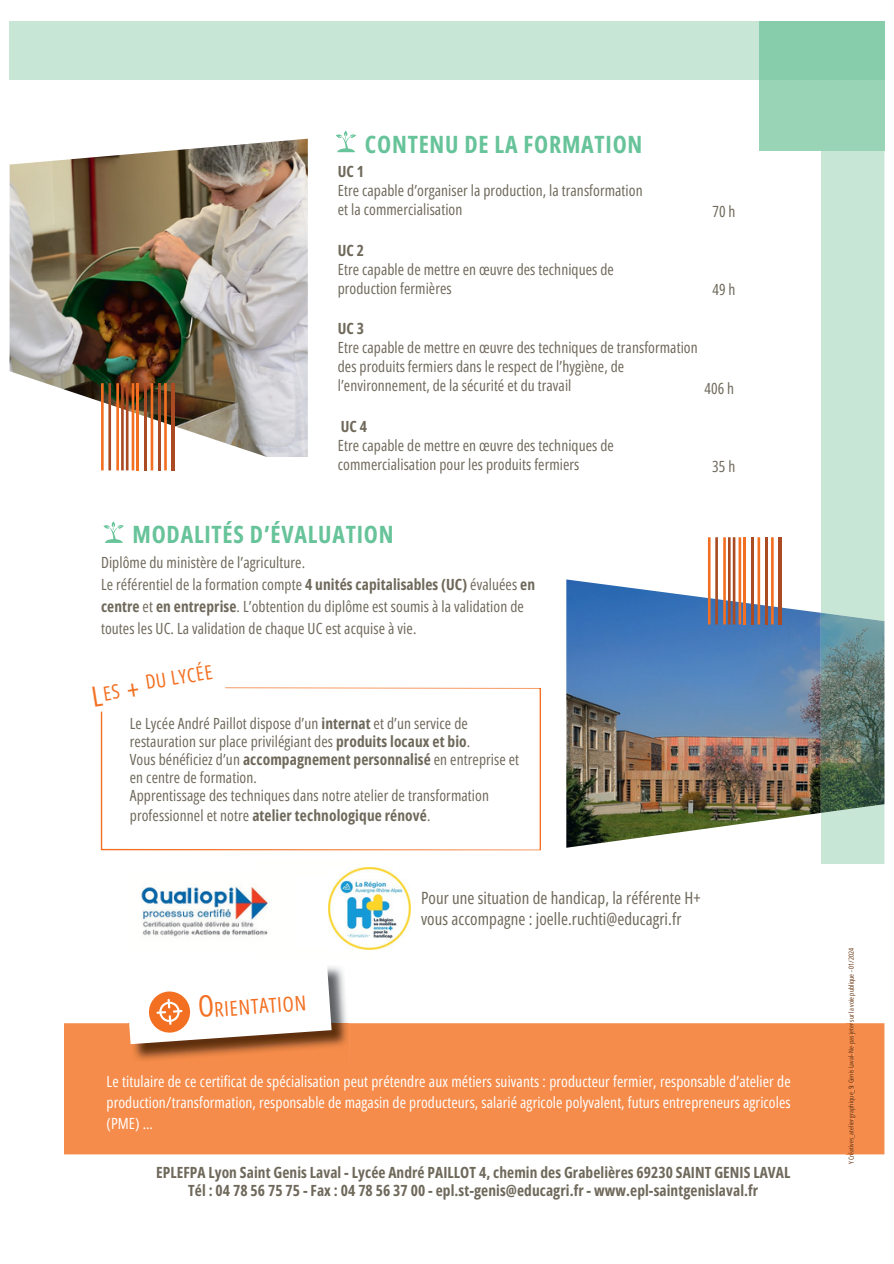
<style>
.page{position:relative;width:894px;height:1264px;background:#fff}
.page>*{position:absolute;margin:0;border:0;box-sizing:border-box;transform-origin:0 0}
.t1{font:700 23.85px "Open Sans Condensed";letter-spacing:.035em;color:#67c399}
.t2{font:20.55px "Open Sans Condensed";color:#f37022}
.t3{font:19.65px "Open Sans Condensed";color:#f37022}
.t4{font:16.95px/21.3px "Open Sans Condensed";letter-spacing:.005em;color:#6f695b}
.t5{font:15.45px/18.9px "Open Sans Condensed";letter-spacing:.005em;color:#6f695b}
.t6{font:15.45px/21px "Open Sans Condensed";letter-spacing:.005em;color:#fff;text-align:justify}
.t7{font:700 15.45px/17.9px "Open Sans Condensed";letter-spacing:.005em;color:#6f695b;text-align:center}
.t8{font:7.05px "Open Sans Condensed";letter-spacing:.005em;color:#653410}
.s1{font-weight:700}
.s2{font-weight:400}
</style>
<div class="page">
<div style="left:821px;top:151px;width:63px;height:713px;background:#c8e6d6"></div>
<img style="left:566px;top:579px;width:254px;height:268px">
<img style="left:820px;top:612px;width:64px;height:201px">
<div style="left:64px;top:1023px;width:820px;height:131px;background:#f68c4b"></div>
<img style="left:128px;top:966px;width:221px;height:95px">
<svg style="left:103px;top:521px;width:21px;height:22px"></svg>
<svg style="left:335px;top:131px;width:21px;height:21px"></svg>
<div style="left:10px;top:21px;width:749px;height:58px;background:#c8e6d6"></div>
<div style="left:759px;top:79px;width:125px;height:72px;background:#9ad4b6"></div>
<div style="left:759px;top:21px;width:125px;height:58px;background:#88cdab"></div>
<hr style="left:743px;top:537px;width:2px;height:87px;background:#f37022">
<svg style="left:757px;top:537px;width:16px;height:87px"></svg>
<svg style="left:707px;top:537px;width:34px;height:87px"></svg>
<hr style="left:751px;top:537px;width:2px;height:87px;background:#aa4b24">
<hr style="left:765px;top:537px;width:2px;height:87px;background:#aa4b24">
<hr style="left:778px;top:537px;width:2px;height:87px;background:#aa4b24">
<img style="left:10px;top:139px;width:298px;height:318px">
<svg style="left:101px;top:687px;width:440px;height:163px"></svg>
<hr style="left:137px;top:383px;width:2px;height:87px;background:#f37022">
<svg style="left:151px;top:383px;width:16px;height:87px"></svg>
<svg style="left:101px;top:383px;width:33px;height:87px"></svg>
<hr style="left:144px;top:383px;width:2px;height:87px;background:#aa4b24">
<hr style="left:158px;top:383px;width:2px;height:87px;background:#aa4b24">
<hr style="left:171px;top:383px;width:3px;height:87px;background:#aa4b24">
<div style="left:846px;top:1023px;width:6px;height:131px;background:#f68c4b"></div>
<img style="left:328px;top:867px;width:83px;height:82px">
<img style="left:141px;top:885px;width:127px;height:52px">
<svg style="left:126px;top:966px;width:205px;height:78px"></svg>
<svg style="left:100px;top:687px;width:126px;height:26px"></svg>
<p class="t1" style="left:365px;top:127px;width:279px">CONTENU DE LA FORMATION</p>
<h5 class="t5" style="left:338px;top:162px;width:306px"><span class="s1">UC1<br></span>Etre capable d’organiser la production, la transformation et la commercialisation</h5>
<p class="t5" style="left:338px;top:240px;width:277px"><span class="s1">UC2<br></span>Etre capable de mettre en œuvre des techniques de production fermières</p>
<p class="t5" style="left:712px;top:201px;width:25px">70h</p>
<h1 class="t5" style="left:712px;top:280px;width:25px">49h</h1>
<h3 class="t5" style="left:338px;top:319px;width:361px"><span class="s1">UC3<br></span>Etre capable de mettre en œuvre des techniques de transformation des produits fermiers dans le respect de l’hygiène, de l’environnement, de la sécurité et du travail</h3>
<h3 class="t5" style="left:704px;top:378px;width:31px">406 h</h3>
<h5 class="t5" style="left:338px;top:417px;width:277px"><span class="s1">UC4<br></span>Etre capable de mettre en œuvre des techniques de commercialisation pour les produits fermiers</h5>
<h5 class="t1" style="left:132px;top:518px;width:262px">MODALITÉS D’ÉVALUATION</h5>
<h2 class="t5" style="left:101px;top:551px;width:435px;line-height:22px">Diplôme du ministère de l’agriculture.<br>Le référentiel de la formation compte <span class="s1">4 unités capitalisables (UC)</span> évaluées <span class="s1">en centre</span> et <span class="s1">en entreprise</span>. L’obtention du diplôme est soumis à la validation de toutes les UC. La validation de chaque UC est acquise à vie.</h2>
<h4 class="t3" style="left:143px;top:668px;width:69px;rotate:-9deg">DU LYCÉE</h4>
<h5 class="t5" style="left:130px;top:714px;width:391px;line-height:17.9px">Le Lycée André Paillot dispose d’un <span class="s1">internat</span> et d’un service de restauration sur place privilégiant des <span class="s1">produits locaux et bio</span>.<br>Vous bénéficiez d’un <span class="s1">accompagnement personnalisé</span> en entreprise et en centre de formation.<br>Apprentissage des techniques dans notre atelier de transformation</h5>
<h5 class="t7" style="left:130px;top:805px;width:302px"><span class="s2">professionnel et notre</span> atelier technologique rénové<span class="s2">.</span></h5>
<p class="t5" style="left:712px;top:456px;width:25px">35h</p>
<h3 class="t2" style="left:213px;top:994px;width:93px;rotate:-4deg">RIENTATION</h3>
<p class="t4" style="left:421px;top:886px;width:281px">Pour une situation de handicap, la référente H+ vous accompagne : joelle.ruchti@educagri.fr</p>
<p class="t6" style="left:107px;top:1070px;width:685px">Le titulaire de ce certificat de spécialisation peut prétendre aux métiers suivants : producteur fermier, responsable d’atelier de production/transformation, responsable de magasin de producteurs, salarié agricole polyvalent, futurs entrepreneurs agricoles (PME) ...</p>
<p class="t7" style="left:156px;top:1163px;width:635px">EPLEFPA Lyon Saint Genis Laval - Lycée André PAILLOT 4, chemin des Grabelières 69230 SAINT GENIS LAVAL<br>Tél : 04 78 56 75 75 - Fax : 04 78 56 37 00 - epl.st-genis@educagri.fr - www.epl-saintgenislaval.fr</p>
<p class="t8" style="left:846px;top:1163px;width:217px;rotate:-90deg">Y Créatives_atelier graphique_St Genis Laval- Ne pas jeter sur la voie publique - 01/2024</p>
</div>
